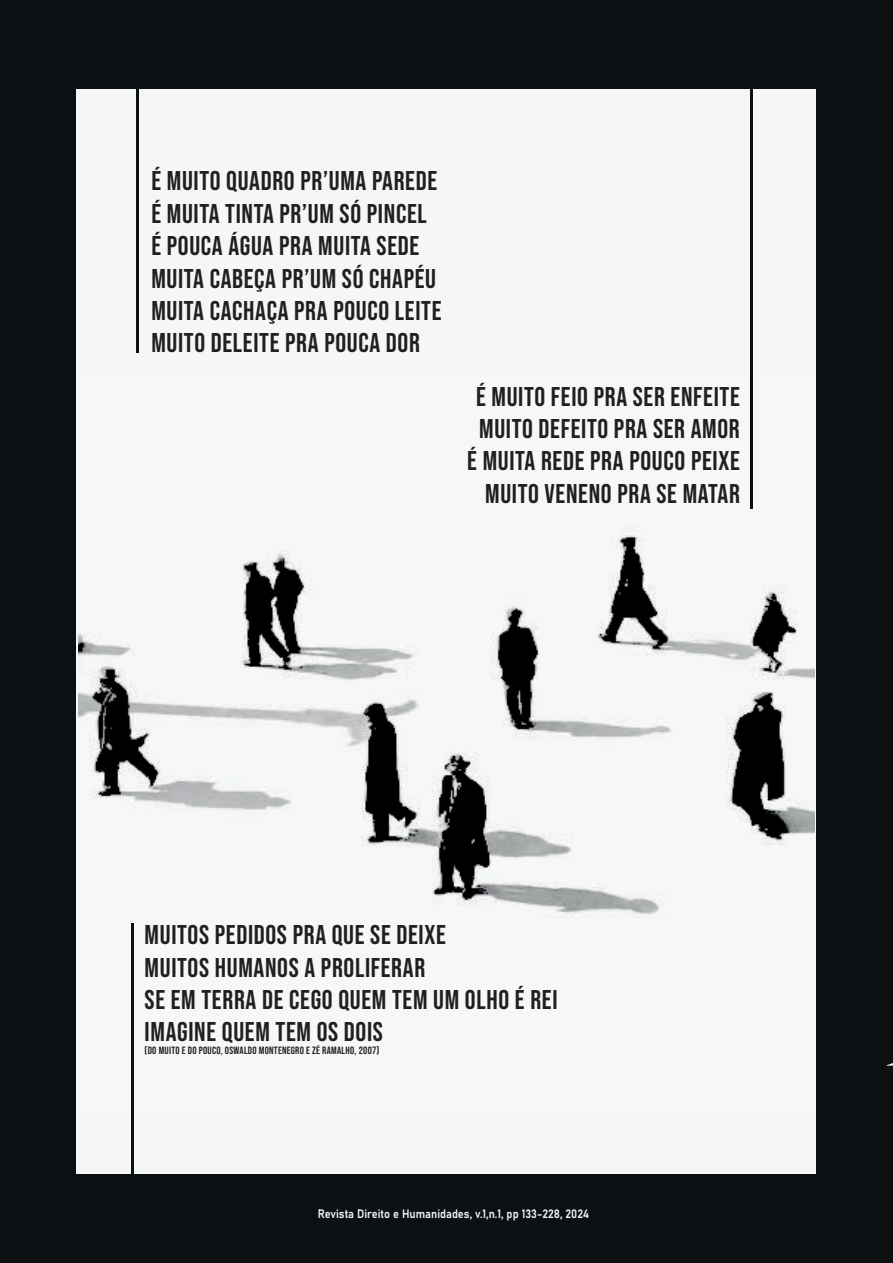
<style>
.page{position:relative;width:893px;height:1263px;background:#0c1013}
.page>*{position:absolute;margin:0;border:0;box-sizing:border-box;transform-origin:0 0}
.t1{font:27px/32.4px "Bebas Neue";letter-spacing:.025em;color:#231f20}
.t2{font:12px "Bahnschrift";color:#f5f8f7;scale:.92 1}
.t3{font:10.5px "Bebas Neue";letter-spacing:.025em;color:#231f20}
</style>
<div class="page">
<div style="left:77px;top:89px;width:739px;height:1085px;background:#f5f7f6"></div>
<img style="left:79px;top:535px;width:735px;height:381px">
<hr style="left:131px;top:923px;width:3px;height:253px;background:#0c1013">
<hr style="left:136px;top:79px;width:3px;height:274px;background:#0c1013">
<hr style="left:750px;top:77px;width:3px;height:432px;background:#0c1013">
<p class="t1" style="left:151px;top:165px;width:292px">É MUITO QUADRO PR’UMA PAREDE<br>É MUITA TINTA PR’UM SÓ PINCEL<br>É POUCA ÁGUA PRA MUITA SEDE<br>MUITA CABEÇA PR’UM SÓ CHAPÉU<br>MUITA CACHAÇA PRA POUCO LEITE<br>MUITO DELEITE PRA POUCA DOR</p>
<p class="t1" style="left:467px;top:380px;width:274px;text-align:right">É MUITO FEIO PRA SER ENFEITE<br>MUITO DEFEITO PRA SER AMOR<br>É MUITA REDE PRA POUCO PEIXE<br>MUITO VENENO PRA SE MATAR</p>
<p class="t1" style="left:145px;top:918px;width:414px">MUITOS PEDIDOS PRA QUE SE DEIXE<br>MUITOS HUMANOS A PROLIFERAR<br>SE EM TERRA DE CEGO QUEM TEM UM OLHO É REI<br>IMAGINE QUEM TEM OS DOIS</p>
<p class="t3" style="left:145px;top:1044px;width:236px">(DO MUITO E DO POUCO, OSWALDO MONTENEGRO E ZÉ RAMALHO, 2007)</p>
<p class="t2" style="left:318px;top:1205px;width:296px">Revista Direito e Humanidades, v.1,n.1, pp 133-228, 2024</p>
</div>
